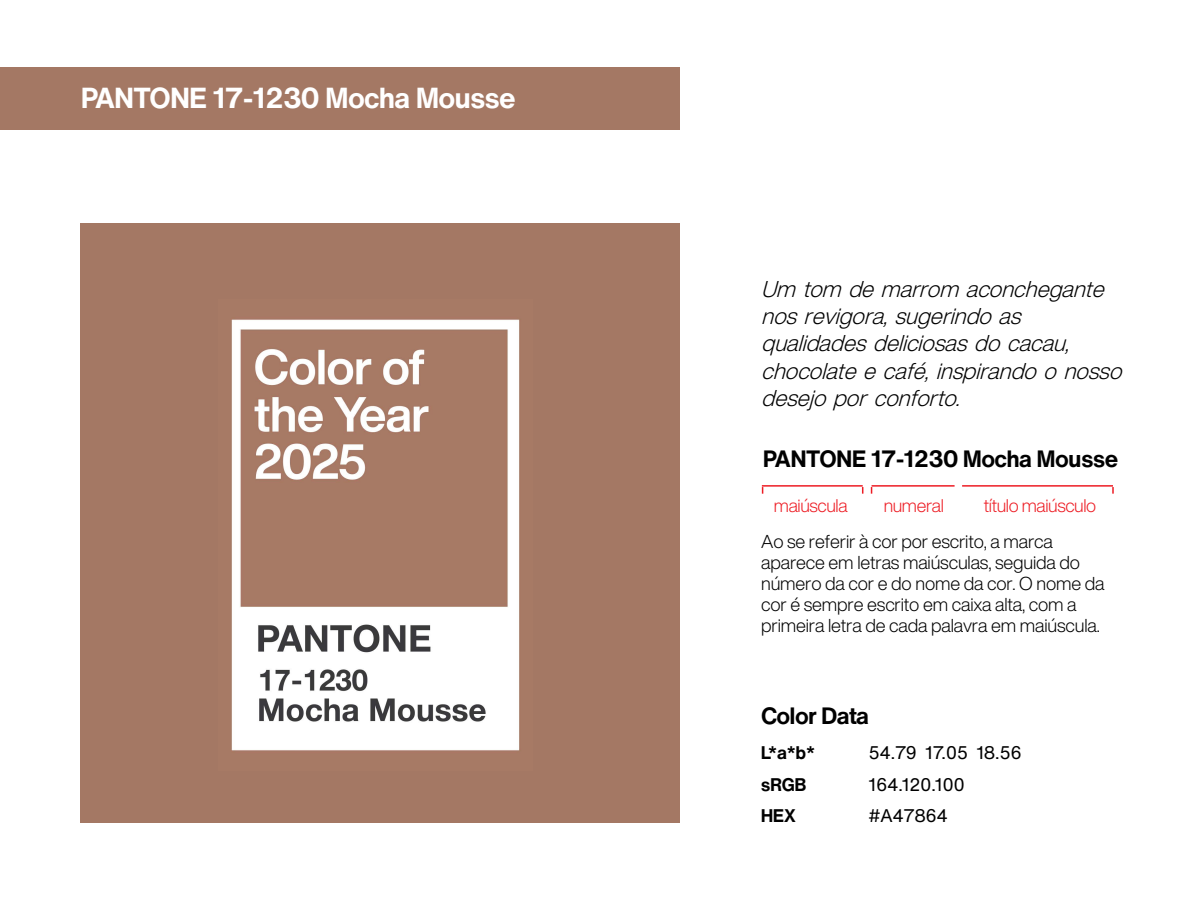
<style>
.page{position:relative;width:1188px;height:918px;background:#fff}
.page>*{position:absolute;margin:0;border:0;box-sizing:border-box;transform-origin:0 0}
.t1{font:700 28.5px "Helvetica Now Text";letter-spacing:-.03em;color:#fff}
.t2{font:700 23.25px "Helvetica Now Text";letter-spacing:-.03em;color:#000}
.t3{font:italic 300 22.5px/27.3px "Helvetica Now Display";color:#000}
.t4{font:300 18.3px/21px "Helvetica Now Display";letter-spacing:-.01em;color:#000}
.t5{font:18px "Helvetica Now Text";letter-spacing:-.03em;color:#000}
.t6{font:300 18px "Helvetica Now Display";letter-spacing:-.02em;color:#ed1c24}
.t7{font:700 18px "Helvetica Now Text";letter-spacing:-.03em;color:#000}
</style>
<div class="page">
<div style="left:0;top:67px;width:680px;height:62px;background:#a47864"></div>
<div style="left:81px;top:223px;width:599px;height:599px;background:#a47864"></div>
<hr style="left:762px;top:485px;width:101px;height:2px;background:#ed1c24">
<hr style="left:872px;top:485px;width:83px;height:2px;background:#ed1c24">
<hr style="left:962px;top:485px;width:151px;height:2px;background:#ed1c24">
<svg style="left:1112px;top:487px;width:2px;height:7px"></svg>
<img style="left:231px;top:319px;width:289px;height:432px">
<h1 class="t1" style="left:81px;top:79px;width:437px">PANTONE 17-1230 Mocha Mousse</h1>
<p class="t3" style="left:761px;top:275px;width:370px">Um tom demarrom aconchegante nosrevigora,sugerindoas qualidadesdeliciosasdocacau, chocolateecafé,inspirandoonosso desejoporconforto.</p>
<p class="t2" style="left:763px;top:443px;width:357px">PANTONE 17-1230 Mocha Mousse</p>
<p class="t6" style="left:774px;top:493px;width:75px">maiúscula</p>
<p class="t6" style="left:884px;top:493px;width:62px">numeral</p>
<p class="t6" style="left:984px;top:493px;width:114px">título maiúsculo</p>
<p class="t4" style="left:761px;top:531px;width:345px">Ao se referir à cor por escrito, a marca aparece em letras maiúsculas, seguida do número da cor e do nome da cor. O nome da cor é sempre escrito em caixa alta, com a primeira letra de cada palavra em maiúscula.</p>
<p class="t2" style="left:761px;top:700px;width:110px">Color Data</p>
<p class="t7" style="left:761px;top:741px;width:56px">L*a*b*</p>
<p class="t5" style="left:869px;top:741px;width:155px">54.79 17.05 18.56</p>
<p class="t7" style="left:761px;top:772px;width:47px">sRGB</p>
<p class="t5" style="left:869px;top:772px;width:98px">164.120.100</p>
<p class="t7" style="left:761px;top:804px;width:37px">HEX</p>
<p class="t5" style="left:869px;top:804px;width:81px">#A47864</p>
</div>
